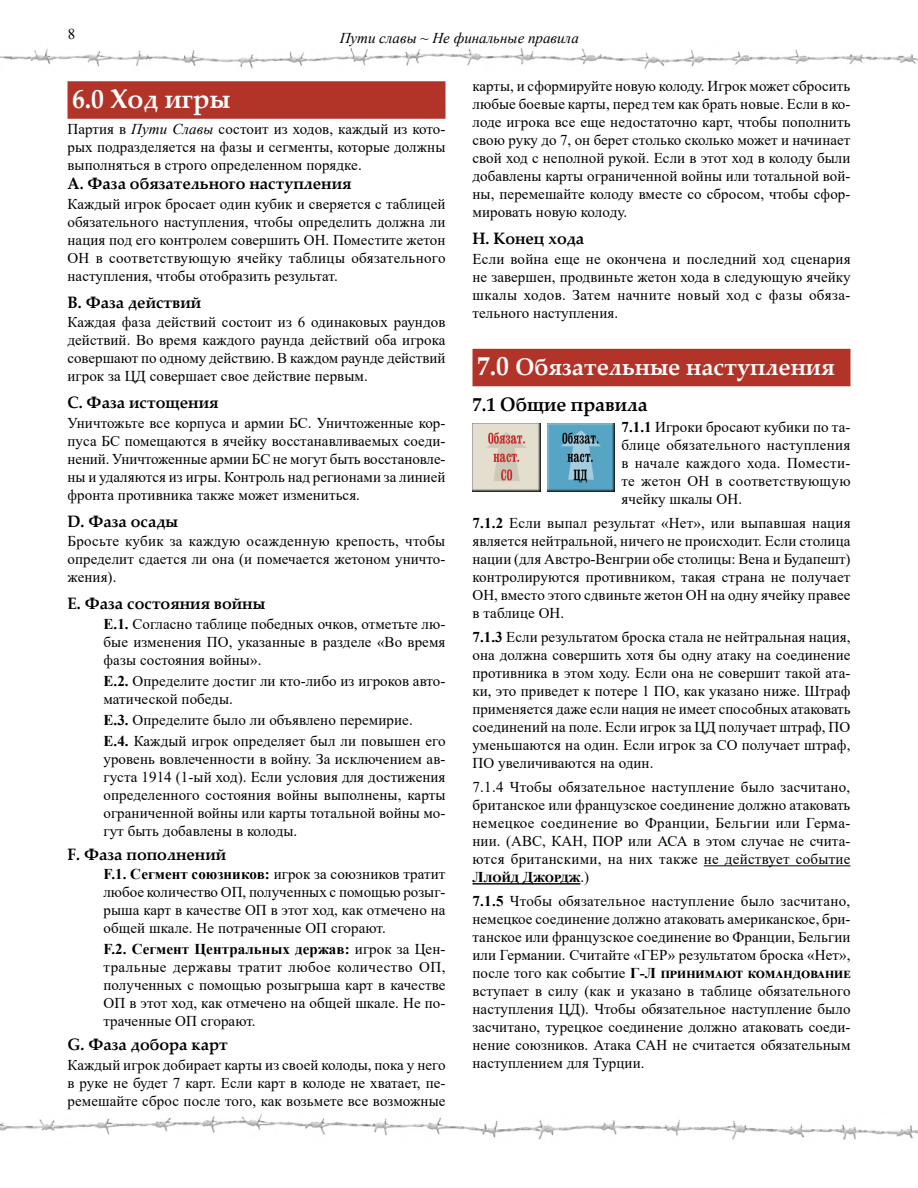
<style>
.page{position:relative;width:918px;height:1188px;background:#fff}
.page>*{position:absolute;margin:0;border:0;box-sizing:border-box;transform-origin:0 0}
.t1{font:700 27px "Palatino Linotype";color:#fff;scale:.95 1}
.t2{font:700 24px "Palatino Linotype";color:#fff;scale:.95 1}
.t3{font:700 19.5px "Palatino Linotype";color:#000;scale:.95 1}
.t4{font:700 16.5px "Palatino Linotype";color:#000;scale:.95 1}
.t5{font:15px/18px "Times New Roman";letter-spacing:.005em;color:#000;text-align:justify}
.t6{font:italic 15px "Times New Roman";color:#000}
.s1{font-style:italic}
.s2{font-weight:700}
.s3{font-size:27px}
</style>
<div class="page">
<img style="left:0;top:48px;width:918px;height:21px">
<img style="left:0;top:1113px;width:918px;height:27px">
<div style="left:68px;top:81px;width:378px;height:38px;background:#b23428"></div>
<div style="left:472px;top:349px;width:378px;height:37px;background:#b23428"></div>
<hr style="left:704px;top:865px;width:146px;height:1px;background:#000">
<hr style="left:472px;top:883px;width:108px;height:2px;background:#000">
<img style="left:472px;top:423px;width:68px;height:68px">
<img style="left:547px;top:423px;width:68px;height:68px">
<p class="t5" style="left:68px;top:24px;width:9px">8</p>
<p class="t6" style="left:340px;top:27px;width:241px">Пути славы ~ Не финальные правила</p>
<h1 class="t1" style="left:72px;top:79px;width:168px">6.0 Ход игры</h1>
<p class="t5" style="left:68px;top:119px;width:379px">Партия в <span class="s1">Пути Славы</span> состоит из ходов, каждый из кото&shy;рых подразделяется на фазы и сегменты, которые должны выполняться в строго определенном порядке.</p>
<p class="t4" style="left:68px;top:172px;width:301px">A. Фаза обязательного наступления</p>
<p class="t5" style="left:68px;top:194px;width:380px">Каждый игрок бросает один кубик и сверяется с таблицей обязательного наступления, чтобы определить должна ли нация под его контролем совершить ОН. Поместите жетон ОН в соответствующую ячейку таблицы обязательного наступления, чтобы отобразить результат.</p>
<p class="t4" style="left:68px;top:290px;width:142px">B. Фаза действий</p>
<p class="t5" style="left:68px;top:313px;width:380px">Каждая фаза действий состоит из 6 одинаковых раундов действий. Во время каждого раунда действий оба игрока совершают по одному действию. В каждом раунде действий игрок за ЦД совершает свое действие первым.</p>
<p class="t4" style="left:68px;top:391px;width:160px">C. Фаза истощения</p>
<p class="t5" style="left:68px;top:413px;width:380px">Уничтожьте все корпуса и армии БС. Уничтоженные кор&shy;пуса БС помещаются в ячейку восстанавливаемых соеди&shy;нений. Уничтоженные армии БС не могут быть восстановле&shy;ны и удаляются из игры. Контроль над регионами за линией фронта противника также может измениться.</p>
<p class="t4" style="left:68px;top:509px;width:118px">D. Фаза осады</p>
<p class="t5" style="left:68px;top:532px;width:380px">Бросьте кубик за каждую осажденную крепость, чтобы определит сдается ли она (и помечается жетоном уничто&shy;жения).</p>
<p class="t4" style="left:68px;top:592px;width:210px">E. Фаза состояния войны</p>
<p class="t5" style="left:104px;top:614px;width:344px"><span class="s2">E.1.</span> Согласно таблице победных очков, отметьте лю&shy;бые изменения ПО, указанные в разделе «Во время фазы состояния войны».</p>
<p class="t5" style="left:104px;top:671px;width:343px"><span class="s2">E.2.</span> Определите достиг ли кто-либо из игроков авто&shy;матической победы.</p>
<p class="t5" style="left:104px;top:709px;width:344px;line-height:21px"><span class="s2">E.3.</span> Определите было ли объявлено перемирие.<br><span class="s2">E.4.</span> Каждый игрок определяет был ли повышен его</p>
<p class="t5" style="left:104px;top:749px;width:344px">уровень вовлеченности в войну. За исключением ав&shy;густа 1914 (1-ый ход). Если условия для достижения определенного состояния войны выполнены, карты ограниченной войны или карты тотальной войны мо&shy;гут быть добавлены в колоды.</p>
<p class="t4" style="left:68px;top:842px;width:169px">F. Фаза пополнений</p>
<p class="t5" style="left:104px;top:865px;width:344px"><span class="s2">F.1. Сегмент союзников:</span> игрок за союзников тратит любое количество ОП, полученных с помощью розыг&shy;рыша карт в качестве ОП в этот ход, как отмечено на общей шкале. Не потраченные ОП сгорают.</p>
<p class="t5" style="left:104px;top:940px;width:344px"><span class="s2">F.2. Сегмент Центральных держав:</span> игрок за Цен&shy;тральные державы тратит любое количество ОП, полученных с помощью розыгрыша карт в качестве ОП в этот ход, как отмечено на общей шкале. Не по&shy;траченные ОП сгорают.</p>
<p class="t4" style="left:68px;top:1033px;width:170px">G. Фаза добора карт</p>
<p class="t5" style="left:68px;top:1055px;width:380px">Каждый игрок добирает карты из своей колоды, пока у него в руке не будет 7 карт. Если карт в колоде не хватает, пе&shy;ремешайте сброс после того, как возьмете все возможные</p>
<p class="t5" style="left:472px;top:77px;width:380px">карты, и сформируйте новую колоду. Игрок может сбросить любые боевые карты, перед тем как брать новые. Если в ко&shy;лоде игрока все еще недостаточно карт, чтобы пополнить свою руку до 7, он берет столько сколько может и начинает свой ход с неполной рукой. Если в этот ход в колоду были добавлены карты ограниченной войны или тотальной вой&shy;ны, перемешайте колоду вместе со сбросом, чтобы сфор&shy;мировать новую колоду.</p>
<p class="t4" style="left:472px;top:227px;width:119px">H. Конец хода</p>
<p class="t5" style="left:472px;top:249px;width:380px">Если война еще не окончена и последний ход сценария не завершен, продвиньте жетон хода в следующую ячейку шкалы ходов. Затем начните новый ход с фазы обяза&shy;тельного наступления.</p>
<h2 class="t2" style="left:477px;top:350px;width:378px"><span class="s3">7.0</span> Обязательные наступления</h2>
<h3 class="t3" style="left:472px;top:391px;width:186px">7.1 Общие правила</h3>
<p class="t5" style="left:621px;top:418px;width:231px"><span class="s2">7.1.1</span> Игроки бросают кубики по та&shy;блице обязательного наступления в начале каждого хода. Помести&shy;те жетон ОН в соответствующую ячейку шкалы ОН.</p>
<p class="t5" style="left:472px;top:514px;width:380px"><span class="s2">7.1.2</span> Если выпал результат «Нет», или выпавшая нация является нейтральной, ничего не происходит. Если столица нации (для Австро-Венгрии обе столицы: Вена и Будапешт) контролируются противником, такая страна не получает ОН, вместо этого сдвиньте жетон ОН на одну ячейку правее в таблице ОН.</p>
<p class="t5" style="left:472px;top:628px;width:380px"><span class="s2">7.1.3</span> Если результатом броска стала не нейтральная нация, она должна совершить хотя бы одну атаку на соединение противника в этом ходу. Если она не совершит такой ата&shy;ки, это приведет к потере 1 ПО, как указано ниже. Штраф применяется даже если нация не имеет способных атаковать соединений на поле. Если игрок за ЦД получает штраф, ПО уменьшаются на один. Если игрок за СО получает штраф, ПО увеличиваются на один.</p>
<p class="t5" style="left:472px;top:778px;width:380px">7.1.4 Чтобы обязательное наступление было засчитано, британское или французское соединение должно атаковать немецкое соединение во Франции, Бельгии или Герма&shy;нии. (АВС, КАН, ПОР или АСА в этом случае не счита&shy;ются британскими, на них также не действует событие <span class="s2">Ллойд Джордж</span>.)</p>
<p class="t5" style="left:472px;top:892px;width:380px"><span class="s2">7.1.5</span> Чтобы обязательное наступление было засчитано, немецкое соединение должно атаковать американское, бри&shy;танское или французское соединение во Франции, Бельгии или Германии. Считайте «ГЕР» результатом броска «Нет», после того как событие <span class="s2">Г-Л принимают командование </span>вступает в силу (как и указано в таблице обязательного наступления ЦД). Чтобы обязательное наступление было засчитано, турецкое соединение должно атаковать соеди&shy;нение союзников. Атака САН не считается обязательным наступлением для Турции.</p>
</div>
